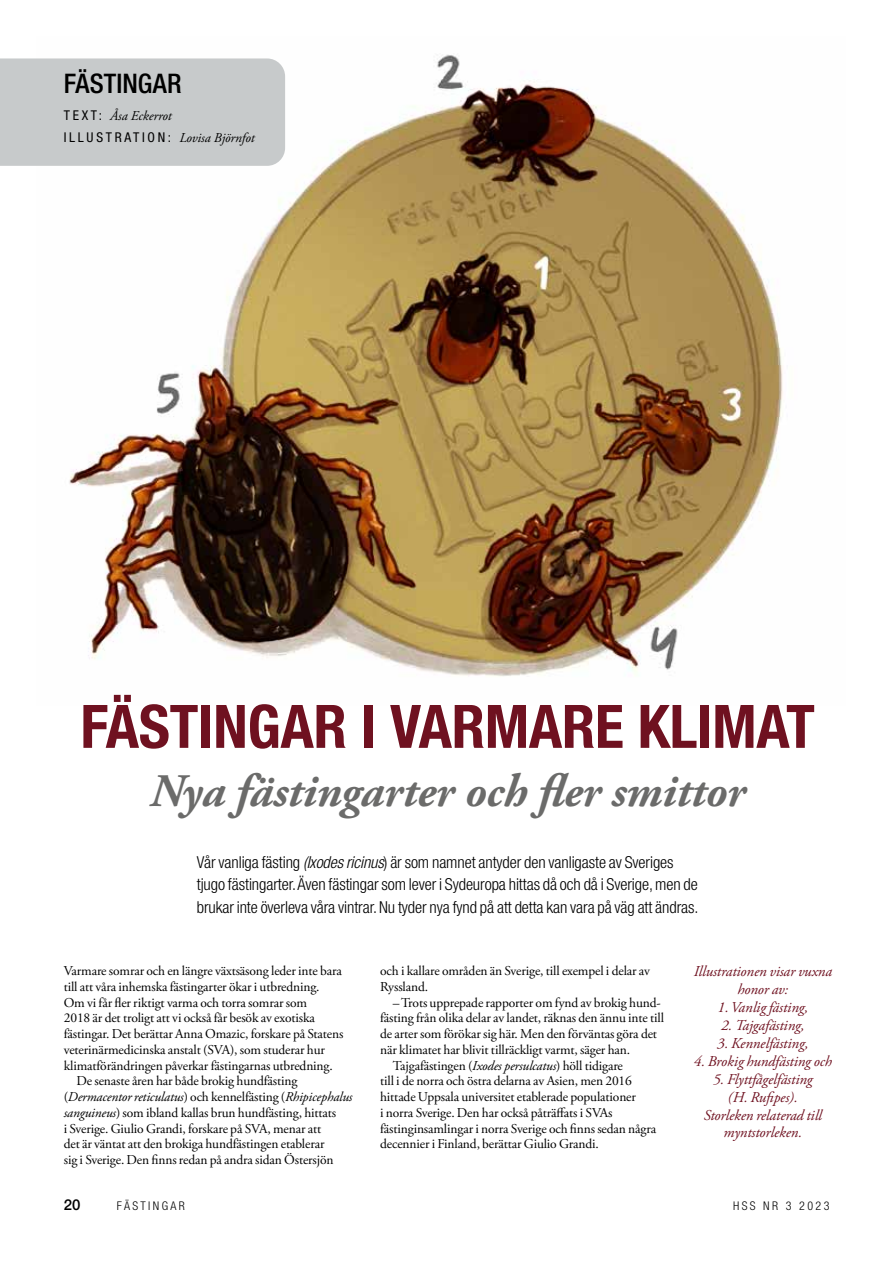
<style>
.page{position:relative;width:893px;height:1263px;background:#fff}
.page>*{position:absolute;margin:0;border:0;box-sizing:border-box;transform-origin:0 0}
.t1{font:700 condensed 60px "Helvetica Neue LT Std";letter-spacing:-.005em;color:#6f1120}
.t2{font:italic 700 46.5px "Adobe Garamond Pro";letter-spacing:-.005em;color:#6b6b6a}
.t3{font:500 condensed 27px "Helvetica Neue LT Std";letter-spacing:.005em;color:#000}
.t4{font:300 condensed 16.5px/22.5px "Helvetica Neue LT Std";letter-spacing:-.005em;color:#000}
.t5{font:italic 15px/18px "Adobe Garamond Pro";letter-spacing:-.005em;color:#6f1120;text-align:center}
.t6{font:500 15px "Helvetica Neue LT Std";color:#000}
.t7{font:13.5px/15.8px "Adobe Garamond Pro";letter-spacing:-.01em;color:#000}
.t8{font:italic 13.5px/22.5px "Adobe Garamond Pro";letter-spacing:-.01em;color:#000}
.t9{font:300 condensed 12px "Helvetica Neue LT Std";letter-spacing:.2em;color:#000}
.s1{font-family:"Helvetica Neue LT Std";font-style:normal;font-stretch:condensed}
.s2{font-style:italic}
.s3{font-style:normal}
</style>
<div class="page">
<img style="left:69px;top:54px;width:714px;height:623px">
<div style="left:0;top:58px;width:285px;height:108px;background:#c7cacb"></div>
<h3 class="t3" style="left:64px;top:68px;width:119px">FÄSTINGAR</h3>
<p class="t8" style="left:64px;top:105px;width:192px"><span class="s1">T E X T:</span> Åsa Eckerrot<br><span class="s1">ILLUSTRATION:</span> Lovisa Björnfot</p>
<h1 class="t1" style="left:80px;top:690px;width:736px">FÄSTINGAR I VARMARE KLIMAT</h1>
<h2 class="t2" style="left:150px;top:765px;width:597px">Nya fästingarter och fler smittor</h2>
<p class="t4" style="left:197px;top:850px;width:503px">Vår vanliga fästing <span class="s2">(Ixodes ricinus</span>) är som namnet antyder den vanligaste av Sveriges tjugo fästingarter. Även fästingar som lever i Sydeuropa hittas då och då i Sverige, men de brukar inte överleva våra vintrar. Nu tyder nya fynd på att detta kan vara på väg att ändras.</p>
<p class="t7" style="left:64px;top:963px;width:280px">Varmare somrar och en längre växtsäsong leder inte bara</p>
<p class="t7" style="left:64px;top:979px;width:257px">till att våra inhemska fästingarter ökar i utbredning.</p>
<p class="t7" style="left:64px;top:995px;width:245px">Om vi får fler riktigt varma och torra somrar som</p>
<p class="t7" style="left:64px;top:1011px;width:253px">2018 är det troligt att vi också får besök av exotiska</p>
<p class="t7" style="left:64px;top:1026px;width:281px">fästingar. Det berättar Anna Omazic, forskare på Statens</p>
<p class="t7" style="left:64px;top:1042px;width:263px">veterinärmedicinska anstalt (SVA), som studerar hur</p>
<p class="t7" style="left:64px;top:1058px;width:271px">klimatförändringen påverkar fästingarnas utbredning.</p>
<p class="t7" style="left:77px;top:1074px;width:222px">De senaste åren har både brokig hundfästing</p>
<p class="t8" style="left:64px;top:1086px;width:290px"><span class="s3">(</span>Dermacentor reticulatus<span class="s3">) och kennelfästing (</span>Rhipicephalus</p>
<p class="t7" style="left:64px;top:1105px;width:274px"><span class="s2">sanguineus</span>) som ibland kallas brun hundfästing, hittats</p>
<p class="t7" style="left:64px;top:1121px;width:259px">i Sverige. Giulio Grandi, forskare på SVA, menar att</p>
<p class="t7" style="left:64px;top:1137px;width:262px">det är väntat att den brokiga hundfästingen etablerar</p>
<p class="t7" style="left:64px;top:1152px;width:271px">sig i Sverige. Den finns redan på andra sidan Östersjön</p>
<p class="t7" style="left:380px;top:963px;width:271px">och i kallare områden än Sverige, till exempel i delar av<br>Ryssland.</p>
<p class="t7" style="left:393px;top:995px;width:269px">– Trots upprepade rapporter om fynd av brokig hund-</p>
<p class="t7" style="left:380px;top:1011px;width:285px">fästing från olika delar av landet, räknas den ännu inte till</p>
<p class="t7" style="left:380px;top:1026px;width:278px">de arter som förökar sig här. Men den förväntas göra det</p>
<p class="t7" style="left:380px;top:1042px;width:251px">när klimatet har blivit tillräckligt varmt, säger han.</p>
<p class="t7" style="left:393px;top:1058px;width:232px">Tajgafästingen (<span class="s2">Ixodes persulcatus</span>) höll tidigare</p>
<p class="t7" style="left:380px;top:1074px;width:253px">till i de norra och östra delarna av Asien, men 2016</p>
<p class="t7" style="left:380px;top:1089px;width:257px">hittade Uppsala universitet etablerade populationer</p>
<p class="t7" style="left:380px;top:1105px;width:234px">i norra Sverige. Den har också påträffats i SVAs</p>
<p class="t7" style="left:380px;top:1121px;width:277px">fästinginsamlingar i norra Sverige och finns sedan några</p>
<p class="t7" style="left:380px;top:1137px;width:220px">decennier i Finland, berättar Giulio Grandi.</p>
<p class="t5" style="left:694px;top:963px;width:140px">Illustrationen visar vuxna honor av:</p>
<p class="t5" style="left:718px;top:999px;width:92px">1. Vanlig fästing,</p>
<p class="t5" style="left:721px;top:1017px;width:85px">2. Tajgafästing,</p>
<p class="t5" style="left:717px;top:1035px;width:93px">3. Kennelfästing,</p>
<p class="t5" style="left:694px;top:1053px;width:139px">4. Brokig hundfästing och</p>
<p class="t5" style="left:704px;top:1071px;width:120px">5. Flyttfågelfästing (H. Rufipes).<br>Storleken relaterad till</p>
<p class="t5" style="left:724px;top:1123px;width:80px">myntstorleken.</p>
<p class="t6" style="left:64px;top:1195px;width:18px">20</p>
<p class="t9" style="left:733px;top:1199px;width:98px">HSS NR 3 2023</p>
<p class="t9" style="left:117px;top:1199px;width:70px">FÄSTINGAR</p>
</div>
